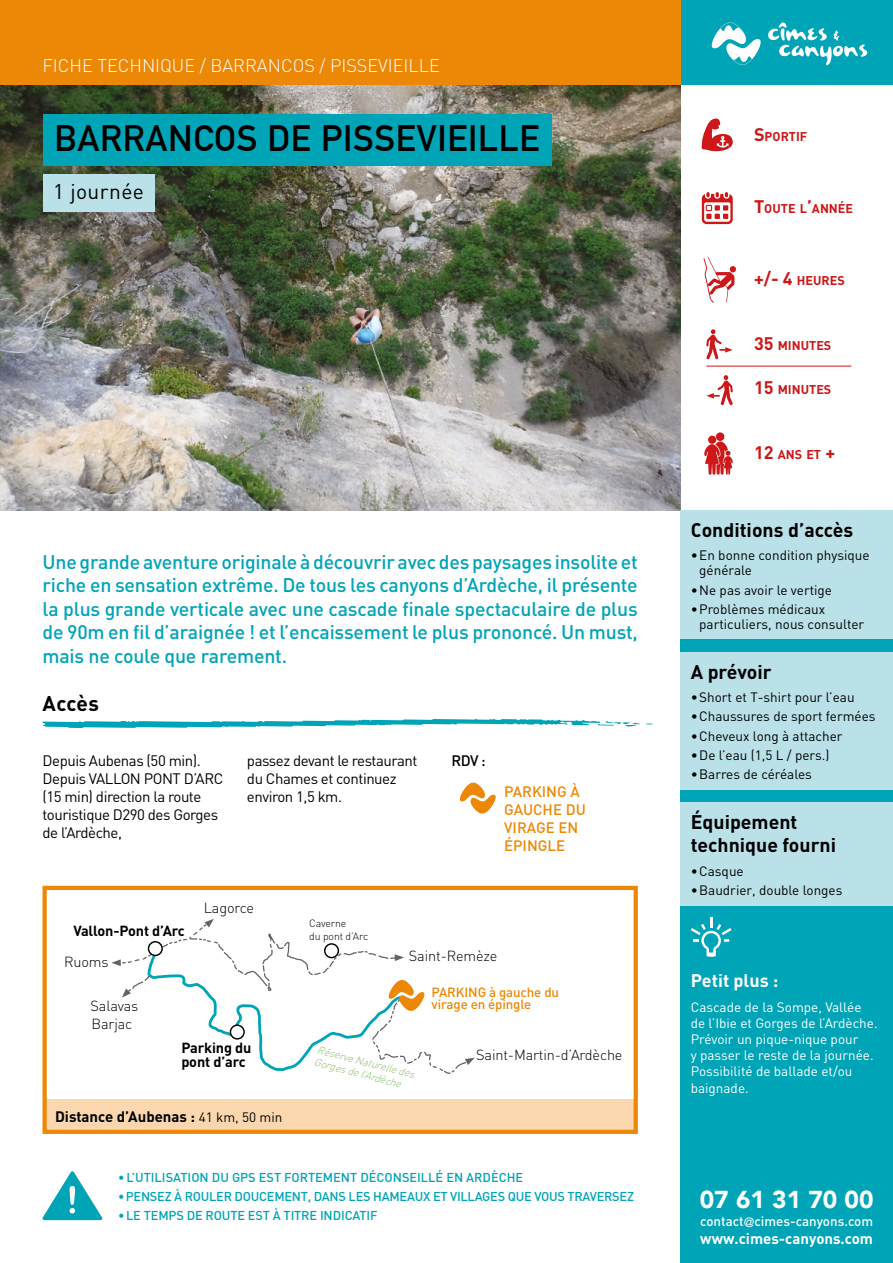
<style>
.page{position:relative;width:893px;height:1263px;background:#fff}
.page>*{position:absolute;margin:0;border:0;box-sizing:border-box;transform-origin:0 0}
.t1{font:700 36px "DIN Alternate";letter-spacing:.02em;color:#000}
.t2{font:900 24.45px "Avenir";color:#fff}
.t3{font:21px "DIN";letter-spacing:.02em;color:#000}
.t4{font:700 21px "DIN";letter-spacing:.01em;color:#000}
.t5{font:500 19.5px/23.4px "DIN";letter-spacing:-.01em;color:#00a4b7;text-align:justify}
.t6{font:700 19.5px/23.4px "DIN";color:#000}
.t7{font:300 18px "DIN";color:#fff}
.t8{font:700 18px "DIN";color:#fff}
.t9{font:15px/18px "DIN";letter-spacing:-.03em;color:#000}
.t10{font:500 15px/18px "DIN";color:#ed8806}
.t11{font:700 15px "DIN";color:#000}
.t12{font:700 15px "DIN";color:#fff}
.t13{font:500 15px "DIN";color:#000}
.t14{font:300 14.55px "DIN";letter-spacing:-.01em;color:#000}
.t15{font:700 14.55px/13.5px "DIN";letter-spacing:-.01em;color:#000}
.t16{font:13.5px/15px "DIN";color:#000}
.t17{font:13.5px/16.2px "DIN";color:#fff}
.t18{font:500 13.35px "DIN";color:#fff}
.t19{font:500 13.2px/12.5px "DIN";letter-spacing:-.01em;color:#ed8806}
.t20{font:500 12.75px "DIN";letter-spacing:-.01em;color:#00a4b7}
.t21{font:700 12.6px "DIN";color:#cd1719}
.t22{font:italic 300 10.5px/12.6px "DIN";color:#8bbe6d}
.t23{font:300 10.5px/12.6px "DIN";letter-spacing:-.01em;color:#000}
.s1{font-weight:400;font-size:13.5px}
.s2{font-size:18px}
.s3{font-family:"Avenir";font-weight:400}
</style>
<div class="page">
<div style="left:680px;top:0;width:213px;height:1263px;background:#00a4b7"></div>
<div style="left:0;top:0;width:680px;height:85px;background:#ed8806"></div>
<svg style="left:768px;top:22px;width:99px;height:43px"></svg>
<svg style="left:712px;top:22px;width:49px;height:43px"></svg>
<div style="left:680px;top:85px;width:213px;height:425px;background:#fff"></div>
<hr style="left:706px;top:366px;width:145px;height:1px;background:#cd1719">
<svg style="left:704px;top:432px;width:29px;height:43px"></svg>
<svg style="left:706px;top:375px;width:27px;height:30px"></svg>
<svg style="left:706px;top:329px;width:27px;height:30px"></svg>
<svg style="left:702px;top:192px;width:31px;height:32px"></svg>
<svg style="left:701px;top:119px;width:32px;height:33px"></svg>
<img style="left:0;top:85px;width:680px;height:425px">
<div style="left:680px;top:510px;width:213px;height:129px;background:#bae1e8"></div>
<div style="left:680px;top:652px;width:213px;height:137px;background:#bae1e8"></div>
<div style="left:680px;top:802px;width:213px;height:103px;background:#bae1e8"></div>
<svg style="left:691px;top:918px;width:40px;height:39px"></svg>
<svg style="left:42px;top:1171px;width:60px;height:49px"></svg>
<svg style="left:42px;top:719px;width:611px;height:9px"></svg>
<svg style="left:460px;top:782px;width:36px;height:32px"></svg>
<div style="left:43px;top:114px;width:508px;height:51px;background:#00a4b7"></div>
<svg style="left:703px;top:256px;width:33px;height:47px"></svg>
<div style="left:43px;top:174px;width:111px;height:38px;background:#bae1e8"></div>
<div style="left:45px;top:1099px;width:591px;height:33px;background:#fbd7b0"></div>
<div style="left:43px;top:886px;width:595px;height:248px;border:4px solid #ed8806"></div>
<svg style="left:111px;top:919px;width:364px;height:155px"></svg>
<p class="t7" style="left:43px;top:54px;width:399px">FICHE TECHNIQUE / BARRANCOS / PISSEVIEILLE</p>
<h1 class="t1" style="left:55px;top:111px;width:486px">BARRANCOS DE PISSEVIEILLE</h1>
<p class="t3" style="left:53px;top:178px;width:92px">1 journée</p>
<p class="t5" style="left:43px;top:549px;width:597px">Une grande aventure originale à découvrir avec des paysages insolite et riche en sensation extrême. De tous les canyons d’Ardèche, il présente la plus grande verticale avec une cascade finale spectaculaire de plus de 90m en fil d’araignée ! et l’encaissement le plus prononcé. Un must, mais ne coule que rarement.</p>
<p class="t4" style="left:43px;top:690px;width:58px">Accès</p>
<p class="t9" style="left:43px;top:751px;width:182px">Depuis Aubenas (50 min).<br>Depuis VALLON PONT D’ARC (15 min) direction la route touristique D290 des Gorges de l’Ardèche,</p>
<p class="t9" style="left:247px;top:751px;width:172px">passez devant le restaurant du Chames et continuez environ 1,5 km.</p>
<p class="t13" style="left:451px;top:750px;width:36px">RDV :</p>
<p class="t10" style="left:504px;top:782px;width:83px">PARKING À<br>GAUCHE DU<br>VIRAGE EN<br>ÉPINGLE</p>
<p class="t15" style="left:73px;top:923px;width:113px">Vallon-Pont d’Arc</p>
<p class="t14" style="left:204px;top:899px;width:52px">Lagorce</p>
<p class="t23" style="left:309px;top:917px;width:61px">Caverne<br>du pont d’Arc</p>
<p class="t14" style="left:64px;top:952px;width:46px">Ruoms</p>
<p class="t14" style="left:91px;top:997px;width:49px">Salavas</p>
<p class="t14" style="left:92px;top:1015px;width:42px">Barjac</p>
<p class="t15" style="left:181px;top:1041px;width:72px">Parking du pont d’arc</p>
<p class="t11" style="left:55px;top:1107px;width:229px">Distance d’Aubenas : <span class="s1">41 km, 50 min</span></p>
<p class="t14" style="left:409px;top:946px;width:90px">Saint-Remèze</p>
<p class="t19" style="left:432px;top:985px;width:129px">PARKING à gauche du virage en épingle</p>
<p class="t22" style="left:319px;top:1043px;width:102px;rotate:15deg">Réserve Naturelle des<br>Gorges de l’Ardèche</p>
<p class="t14" style="left:476px;top:1046px;width:148px">Saint-Martin-d’Ardèche</p>
<p class="t20" style="left:118px;top:1169px;width:407px">•L’UTILISATION DU GPS EST FORTEMENT DÉCONSEILLÉ EN ARDÈCHE</p>
<p class="t20" style="left:118px;top:1188px;width:517px">•PENSEZ À ROULER DOUCEMENT, DANS LES HAMEAUX ET VILLAGES QUE VOUS TRAVERSEZ</p>
<p class="t20" style="left:118px;top:1207px;width:261px">•LE TEMPS DE ROUTE EST À TITRE INDICATIF</p>
<p class="t21" style="left:754px;top:128px;width:55px"><span class="s2">S</span>PORTIF</p>
<p class="t21" style="left:754px;top:201px;width:101px"><span class="s2">T</span>OUTE L<span class="s2">’</span>ANNÉE</p>
<p class="t21" style="left:754px;top:273px;width:92px"><span class="s2">+/- 4</span> HEURES</p>
<p class="t21" style="left:754px;top:337px;width:79px"><span class="s2">35</span> MINUTES</p>
<p class="t21" style="left:754px;top:382px;width:79px"><span class="s2">15</span> MINUTES</p>
<p class="t21" style="left:754px;top:446px;width:83px"><span class="s2">12</span> ANS ET <span class="s2">+</span></p>
<p class="t6" style="left:691px;top:517px;width:164px">Conditions d’accès</p>
<p class="t16" style="left:699px;top:548px;width:172px;text-indent:-9px">•En bonne condition physique générale</p>
<p class="t16" style="left:691px;top:582px;width:143px">•Ne pas avoir le vertige</p>
<p class="t16" style="left:699px;top:601px;width:167px;text-indent:-9px">•Problèmes médicaux particuliers, nous consulter</p>
<p class="t6" style="left:691px;top:659px;width:82px">A prévoir</p>
<p class="t16" style="left:691px;top:689px;width:165px">•Short et T-shirt pour l’eau</p>
<p class="t16" style="left:691px;top:709px;width:186px">•Chaussures de sport fermées</p>
<p class="t16" style="left:691px;top:728px;width:153px">•Cheveux long à attacher</p>
<p class="t16" style="left:691px;top:747px;width:140px">•De l’eau (1,5 L / pers.)</p>
<p class="t16" style="left:691px;top:766px;width:123px">•Barres de céréales</p>
<p class="t6" style="left:691px;top:809px;width:147px">Équipement technique fourni</p>
<p class="t16" style="left:691px;top:863px;width:55px">•Casque</p>
<p class="t16" style="left:691px;top:882px;width:153px">•Baudrier, double longes</p>
<p class="t8" style="left:691px;top:968px;width:89px">Petit plus :</p>
<p class="t17" style="left:691px;top:998px;width:188px">Cascade de la Sompe, Vallée de l’Ibie et Gorges de l’Ardèche.<br>Prévoir un pique-nique pour<br>y passer le reste de la journée.<br>Possibilité de ballade et/ou baignade.</p>
<p class="t2" style="left:700px;top:1178px;width:175px">07 61 31 70 00</p>
<p class="t18" style="left:700px;top:1212px;width:174px">contact<span class="s3">@</span>cimes-canyons.com</p>
<p class="t12" style="left:700px;top:1228px;width:174px">www.cimes-canyons.com</p>
</div>
